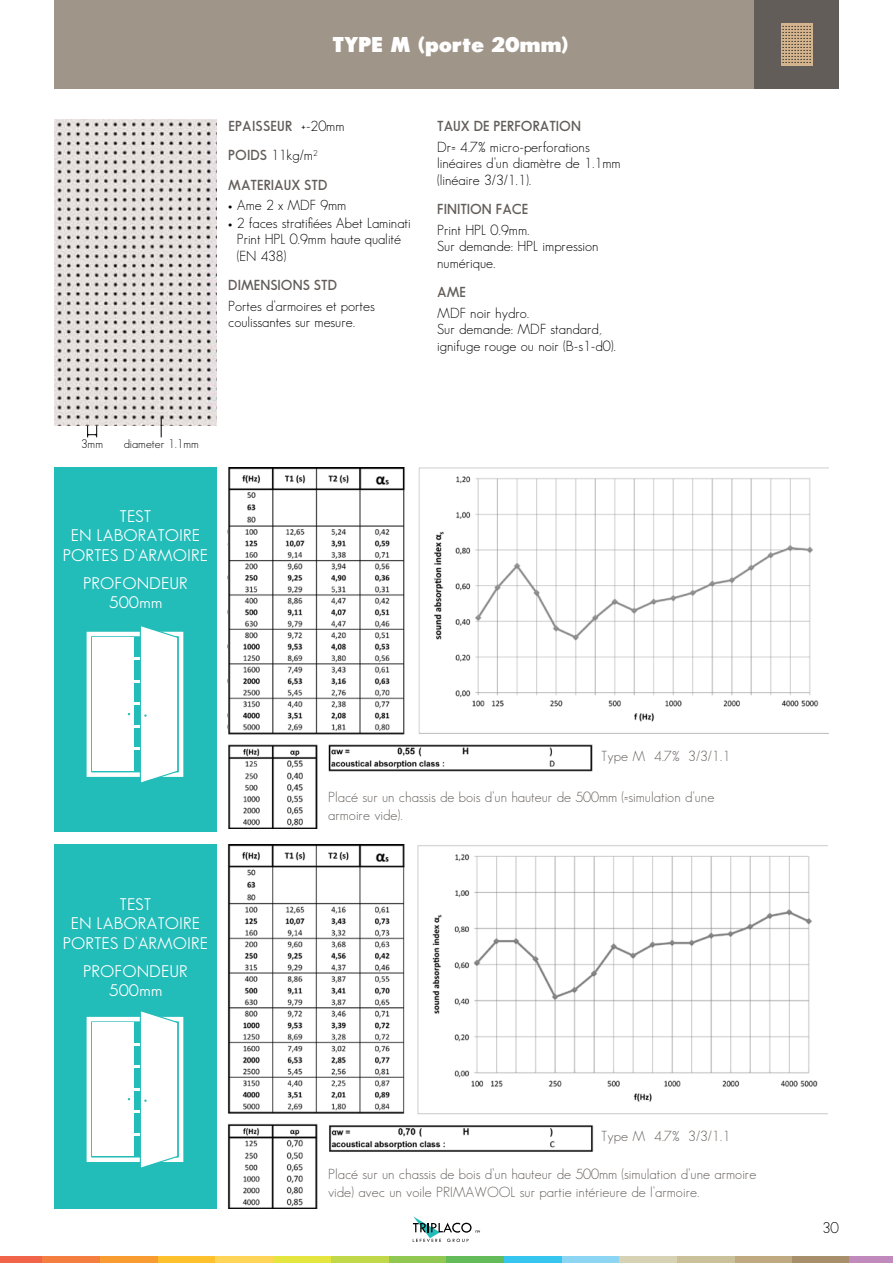
<style>
.page{position:relative;width:893px;height:1263px;background:#fff}
.page>*{position:absolute;margin:0;border:0;box-sizing:border-box;transform-origin:0 0}
.t1{font:21px "Sans Serif Exb FLF";color:#fff}
.t2{font:16.5px/19.5px "Sans Serif Book FLF";color:#fff;text-align:center;scale:1.05 1}
.t3{font:15px "Sans Serif FLF";color:#000}
.t4{font:14.25px/16.5px "Sans Serif FLF";color:#000}
.t5{font:14.25px/18px "Sans Serif FLF";color:#635d59}
.t6{font:600 14.25px/29.2px "Sans Serif FLF";color:#635d59}
.t7{font:12px "Sans Serif FLF";color:#000}
.s1{font-weight:400;color:#000}
.s2{font-size:12px}
</style>
<div class="page">
<div style="left:0;top:1256px;width:43px;height:7px;background:#f1644a"></div>
<div style="left:43px;top:1256px;width:57px;height:7px;background:#f47d40"></div>
<div style="left:100px;top:1256px;width:58px;height:7px;background:#f89b31"></div>
<div style="left:158px;top:1256px;width:58px;height:7px;background:#fec02d"></div>
<div style="left:216px;top:1256px;width:57px;height:7px;background:#ffd457"></div>
<div style="left:274px;top:1256px;width:57px;height:7px;background:#e4e53e"></div>
<div style="left:331px;top:1256px;width:58px;height:7px;background:#c0d84a"></div>
<div style="left:389px;top:1256px;width:58px;height:7px;background:#90c852"></div>
<div style="left:446px;top:1256px;width:58px;height:7px;background:#63bc59"></div>
<div style="left:504px;top:1256px;width:58px;height:7px;background:#36c5ee"></div>
<div style="left:562px;top:1256px;width:58px;height:7px;background:#8cd6f3"></div>
<div style="left:619px;top:1256px;width:58px;height:7px;background:#d7d2b4"></div>
<div style="left:677px;top:1256px;width:58px;height:7px;background:#cac09a"></div>
<div style="left:735px;top:1256px;width:57px;height:7px;background:#bfa981"></div>
<div style="left:792px;top:1256px;width:58px;height:7px;background:#a88f6c"></div>
<div style="left:849px;top:1256px;width:44px;height:7px;background:#c18abd"></div>
<div style="left:54px;top:0;width:785px;height:89px;background:#a09589"></div>
<svg style="left:413px;top:1216px;width:67px;height:26px"></svg>
<img style="left:54px;top:119px;width:163px;height:306px">
<svg style="left:87px;top:426px;width:10px;height:11px"></svg>
<svg style="left:161px;top:418px;width:1px;height:19px"></svg>
<img style="left:228px;top:845px;width:600px;height:364px">
<img style="left:228px;top:467px;width:601px;height:361px">
<div style="left:54px;top:467px;width:163px;height:364px;background:#22bcb9"></div>
<div style="left:87px;top:632px;width:96px;height:145px;background:#22bcb9;border:4px solid #fff"></div>
<div style="left:92px;top:637px;width:42px;height:134px;background:#fff"></div>
<svg style="left:128px;top:626px;width:51px;height:157px"></svg>
<div style="left:54px;top:845px;width:163px;height:364px;background:#22bcb9"></div>
<div style="left:87px;top:1017px;width:96px;height:145px;background:#22bcb9;border:4px solid #fff"></div>
<div style="left:92px;top:1022px;width:42px;height:134px;background:#fff"></div>
<svg style="left:128px;top:1011px;width:51px;height:157px"></svg>
<div style="left:754px;top:0;width:85px;height:89px;background:#635d59"></div>
<div style="left:781px;top:23px;width:31px;height:42px;background:#d3b48f"></div>
<svg style="left:782px;top:26px;width:29px;height:37px"></svg>
<h1 class="t1" style="left:332px;top:32px;width:237px">TYPE M (porte 20mm)</h1>
<p class="t6" style="left:228px;top:111px;width:118px">EPAISSEUR <span class="s1">+-20mm<br></span>POIDS <span class="s1">11kg/m</span><sup>2<br></sup>MATERIAUX STD</p>
<p class="t4" style="left:228px;top:197px;width:120px"><span class="s2">•</span> Ame 2 x MDF 9mm</p>
<p class="t4" style="left:237px;top:214px;width:175px;text-indent:-9px"><span class="s2">•</span> 2 faces stratifiées Abet Laminati<br>Print HPL 0.9mm haute qualité (EN 438)</p>
<p class="t6" style="left:228px;top:270px;width:110px">DIMENSIONS STD</p>
<p class="t4" style="left:228px;top:297px;width:148px">Portes d’armoires et portes coulissantes sur mesure.</p>
<p class="t6" style="left:437px;top:111px;width:145px">TAUX DE PERFORATION</p>
<p class="t4" style="left:437px;top:138px;width:185px">Dr= 4.7% micro-perforations linéaires d’un diamètre de 1.1mm (linéaire 3/3/1.1).</p>
<p class="t6" style="left:437px;top:194px;width:93px">FINITION FACE</p>
<p class="t4" style="left:437px;top:221px;width:163px">Print HPL 0.9mm.<br>Sur demande: HPL impression numérique.</p>
<p class="t6" style="left:437px;top:277px;width:30px">AME</p>
<p class="t4" style="left:437px;top:304px;width:180px">MDF noir hydro.<br>Sur demande: MDF standard, ignifuge rouge ou noir (B-s1-d0).</p>
<p class="t7" style="left:81px;top:437px;width:23px">3mm</p>
<p class="t7" style="left:124px;top:437px;width:77px">diameter 1.1mm</p>
<p class="t2" style="left:63px;top:506px;width:140px">TEST<br>EN LABORATOIRE<br>PORTES D’ARMOIRE</p>
<p class="t2" style="left:83px;top:573px;width:101px">PROFONDEUR<br>500mm</p>
<p class="t2" style="left:63px;top:894px;width:140px">TEST<br>EN LABORATOIRE<br>PORTES D’ARMOIRE</p>
<p class="t2" style="left:83px;top:961px;width:101px">PROFONDEUR<br>500mm</p>
<p class="t5" style="left:601px;top:747px;width:130px">Type M 4.7% 3/3/1.1</p>
<p class="t5" style="left:328px;top:787px;width:388px">Placé sur un chassis de bois d’un hauteur de 500mm (=simulation d’une armoire vide).</p>
<p class="t5" style="left:601px;top:1126px;width:130px">Type M 4.7% 3/3/1.1</p>
<p class="t5" style="left:328px;top:1165px;width:430px">Placé sur un chassis de bois d’un hauteur de 500mm (simulation d’une armoire vide) avec un voile PRIMAWOOL sur partie intérieure de l’armoire.</p>
<p class="t3" style="left:822px;top:1220px;width:18px">30</p>
</div>
